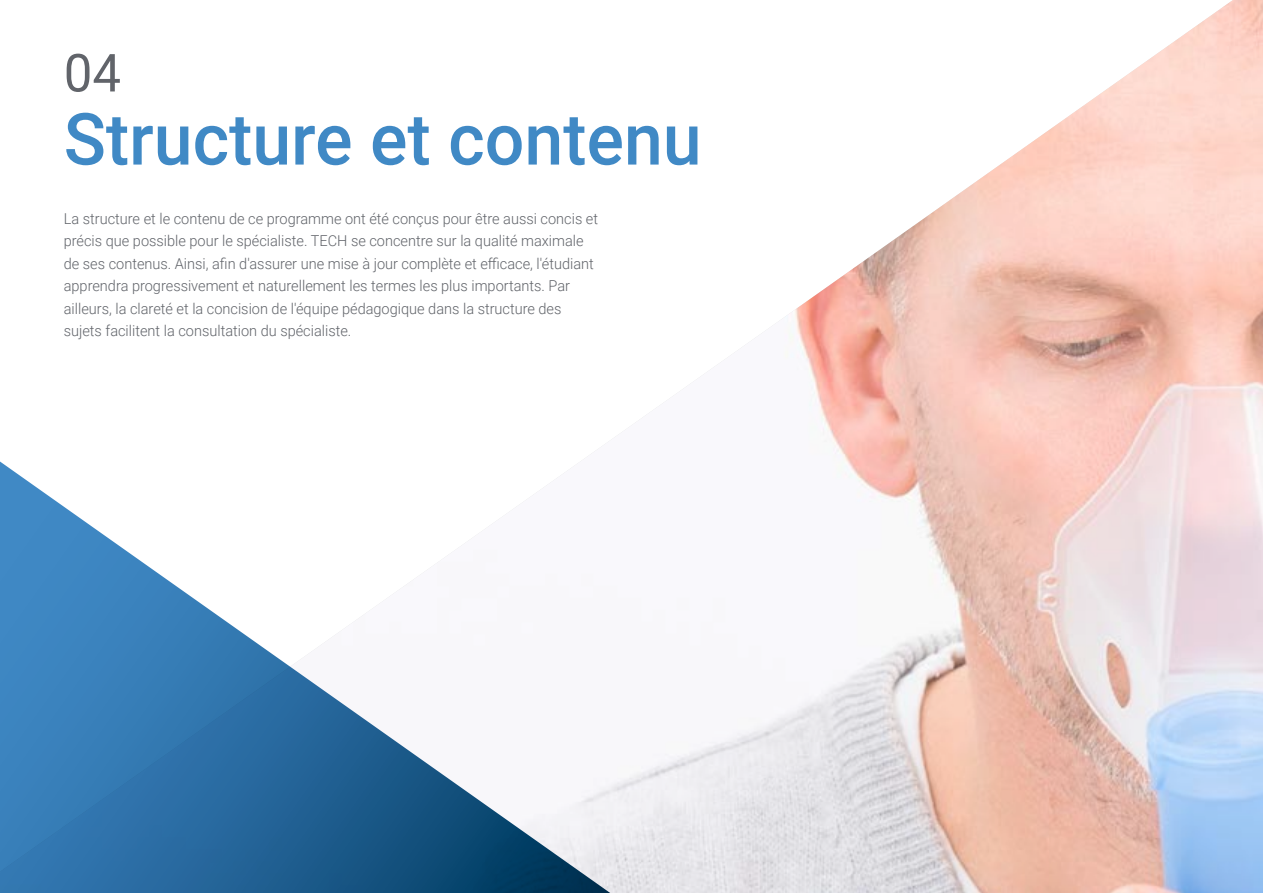
<style>
.page{position:relative;width:1263px;height:893px;background:#fff}
.page>*{position:absolute;margin:0;border:0;box-sizing:border-box;transform-origin:0 0}
.t1{font:500 72px "Roboto";color:#4089c5}
.t2{font:52.5px "Roboto";color:#61646a}
.t3{font:300 15px/22.5px "Roboto";color:#61646a}
</style>
<div class="page">
<img style="left:604px;top:0;width:659px;height:893px">
<svg style="left:0;top:446px;width:640px;height:447px"></svg>
<h2 class="t2" style="left:64px;top:36px;width:59px">04</h2>
<h1 class="t1" style="left:64px;top:89px;width:639px">Structure et contenu</h1>
<p class="t3" style="left:64px;top:207px;width:536px">La structure et le contenu de ce programme ont été conçus pour être aussi concis et précis que possible pour le spécialiste. TECH se concentre sur la qualité maximale de ses contenus. Ainsi, afin d'assurer une mise à jour complète et efficace, l'étudiant apprendra progressivement et naturellement les termes les plus importants. Par ailleurs, la clareté et la concision de l'équipe pédagogique dans la structure des sujets facilitent la consultation du spécialiste.</p>
</div>
